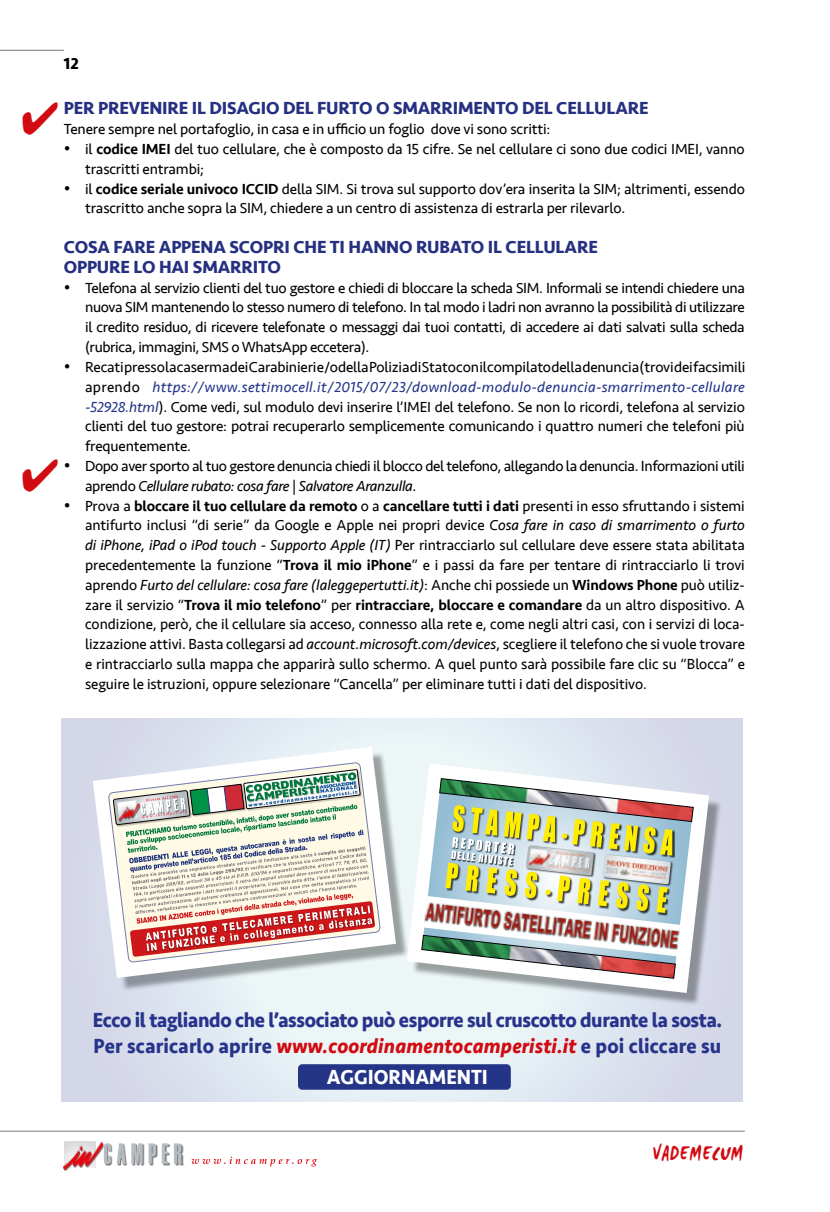
<style>
.page{position:relative;width:830px;height:1212px;background:#fff}
.page>*{position:absolute;margin:0;border:0;box-sizing:border-box;transform-origin:0 0}
.t1{font:700 22.2px "WC Mano Negra Bta";letter-spacing:.05em;color:#d20a11;scale:.81 1}
.t2{font:700 21px/25.2px "Seravek";letter-spacing:-.02em;color:#28348b;scale:.94 1}
.t3{font:700 21px "Seravek";color:#fff;scale:.94 1}
.t4{font:700 18px/19.8px "Seravek";letter-spacing:-.01em;color:#253081}
.t5{font:700 16.5px "Seravek";color:#000}
.t6{font:15px/19.8px "Seravek";letter-spacing:-.01em;color:#000}
.s1{font-weight:500}
.s2{font-style:italic;color:#243588}
.s3{font-style:italic}
.s4{font-style:italic;color:#d20a11}
</style>
<div class="page">
<hr style="left:0;top:50px;width:64px;height:1px;background:#878787">
<hr style="left:0;top:1130px;width:744px;height:2px;background:#878787">
<div style="left:64px;top:1141px;width:31px;height:27px;background:#dadada"></div>
<div style="left:64px;top:1143px;width:40px;height:28px;background:#000;opacity:.5"></div>
<img style="left:63px;top:1142px;width:39px;height:28px">
<div style="left:104px;top:1143px;width:79px;height:23px;background:#000;opacity:.5"></div>
<svg style="left:104px;top:1143px;width:78px;height:21px"></svg>
<svg style="left:191px;top:1157px;width:126px;height:9px"></svg>
<svg style="left:62px;top:719px;width:680px;height:382px;background:#dee4ef"></svg>
<div style="left:298px;top:1064px;width:212px;height:26px;background:#243588;border-radius:4px"></div>
<div style="left:98px;top:752px;width:311px;height:239px;background:#000;opacity:.35"></div>
<svg style="left:93px;top:747px;width:303px;height:231px"></svg>
<svg style="left:108px;top:762px;width:272px;height:200px"></svg>
<svg style="left:113px;top:769px;width:262px;height:188px;background:#d5c4bb"></svg>
<div style="left:411px;top:768px;width:311px;height:238px;background:#000;opacity:.35"></div>
<svg style="left:406px;top:763px;width:302px;height:230px"></svg>
<img style="left:421px;top:778px;width:272px;height:200px">
<div style="left:602px;top:854px;width:70px;height:33px;background:#000;opacity:.66"></div>
<img style="left:602px;top:854px;width:68px;height:30px">
<div style="left:525px;top:845px;width:70px;height:33px;background:#000;opacity:.66"></div>
<img style="left:525px;top:846px;width:68px;height:29px">
<p class="t5" style="left:64px;top:51px;width:17px">12</p>
<p class="t4" style="left:64px;top:98px;width:586px">PER PREVENIRE IL DISAGIO DEL FURTO O SMARRIMENTO DEL CELLULARE</p>
<p class="t6" style="left:64px;top:119px;width:488px">Tenere sempre nel portafoglio, in casa e in ufficio un foglio dove vi sono scritti:</p>
<p class="t6" style="left:85px;top:139px;width:661px;text-indent:-21px">• il <span class="s1">codice IMEI</span> del tuo cellulare, che è composto da 15 cifre. Se nel cellulare ci sono due codici IMEI, vanno trascritti entrambi;</p>
<p class="t6" style="left:85px;top:179px;width:661px;text-indent:-21px">• il <span class="s1">codice seriale univoco ICCID</span> della SIM. Si trova sul supporto dov’era inserita la SIM; altrimenti, essendo trascritto anche sopra la SIM, chiedere a un centro di assistenza di estrarla per rilevarlo.</p>
<p class="t4" style="left:64px;top:237px;width:535px">COSA FARE APPENA SCOPRI CHE TI HANNO RUBATO IL CELLULARE<br>OPPURE LO HAI SMARRITO</p>
<p class="t6" style="left:85px;top:278px;width:661px;text-align:justify;text-indent:-21px">• Telefona al servizio clienti del tuo gestore e chiedi di bloccare la scheda SIM. Informali se intendi chiedere una nuova SIM mantenendo lo stesso numero di telefono. In tal modo i ladri non avranno la possibilità di utilizzare il credito residuo, di ricevere telefonate o messaggi dai tuoi contatti, di accedere ai dati salvati sulla scheda (rubrica, immagini, SMS o WhatsApp eccetera).</p>
<p class="t6" style="left:85px;top:357px;width:661px;text-align:justify;text-indent:-21px">• Recati presso la caserma dei Carabinieri e/o della Polizia di Stato con il compilato della denuncia (trovi dei facsimili aprendo <span class="s2">https://www.settimocell.it/2015/07/23/download-modulo-denuncia-smarrimento-cellulare -52928.html</span>). Come vedi, sul modulo devi inserire l’IMEI del telefono. Se non lo ricordi, telefona al servizio clienti del tuo gestore: potrai recuperarlo semplicemente comunicando i quattro numeri che telefoni più frequentemente.</p>
<p class="t6" style="left:85px;top:456px;width:661px;text-indent:-21px">• Dopo aver sporto al tuo gestore denuncia chiedi il blocco del telefono, allegando la denuncia. Informazioni utili aprendo <span class="s3">Cellulare rubato: cosa fare | Salvatore Aranzulla</span>.</p>
<p class="t6" style="left:85px;top:496px;width:661px;text-align:justify;text-indent:-21px">• Prova a <span class="s1">bloccare il tuo cellulare da remoto</span> o a <span class="s1">cancellare tutti i dati</span> presenti in esso sfruttando i sistemi antifurto inclusi “di serie” da Google e Apple nei propri device <span class="s3">Cosa fare in caso di smarrimento o furto di iPhone, iPad o iPod touch - Supporto Apple (IT)</span> Per rintracciarlo sul cellulare deve essere stata abilitata precedentemente la funzione “<span class="s1">Trova il mio iPhone</span>” e i passi da fare per tentare di rintracciarlo li trovi aprendo <span class="s3">Furto del cellulare: cosa fare (laleggepertutti.it)</span>: Anche chi possiede un <span class="s1">Windows Phone</span> può utiliz&shy;zare il servizio “<span class="s1">Trova il mio telefono</span>” per <span class="s1">rintracciare, bloccare e comandare</span> da un altro dispositivo. A condizione, però, che il cellulare sia acceso, connesso alla rete e, come negli altri casi, con i servizi di loca&shy;lizzazione attivi. Basta collegarsi ad <span class="s3">account.microsoft.com/devices</span>, scegliere il telefono che si vuole trovare e rintracciarlo sulla mappa che apparirà sullo schermo. A quel punto sarà possibile fare clic su “Blocca” e seguire le istruzioni, oppure selezionare “Cancella” per eliminare tutti i dati del dispositivo.</p>
<h2 class="t2" style="left:93px;top:1007px;width:670px">Ecco il tagliando che l’associato può esporre sul cruscotto durante la sosta.<br>Per scaricarlo aprire <span class="s4">www.coordinamentocamperisti.it</span> e poi cliccare su</h2>
<h2 class="t3" style="left:327px;top:1060px;width:173px">AGGIORNAMENTI</h2>
<h1 class="t1" style="left:652px;top:1138px;width:113px">VADEMECUM</h1>
</div>
